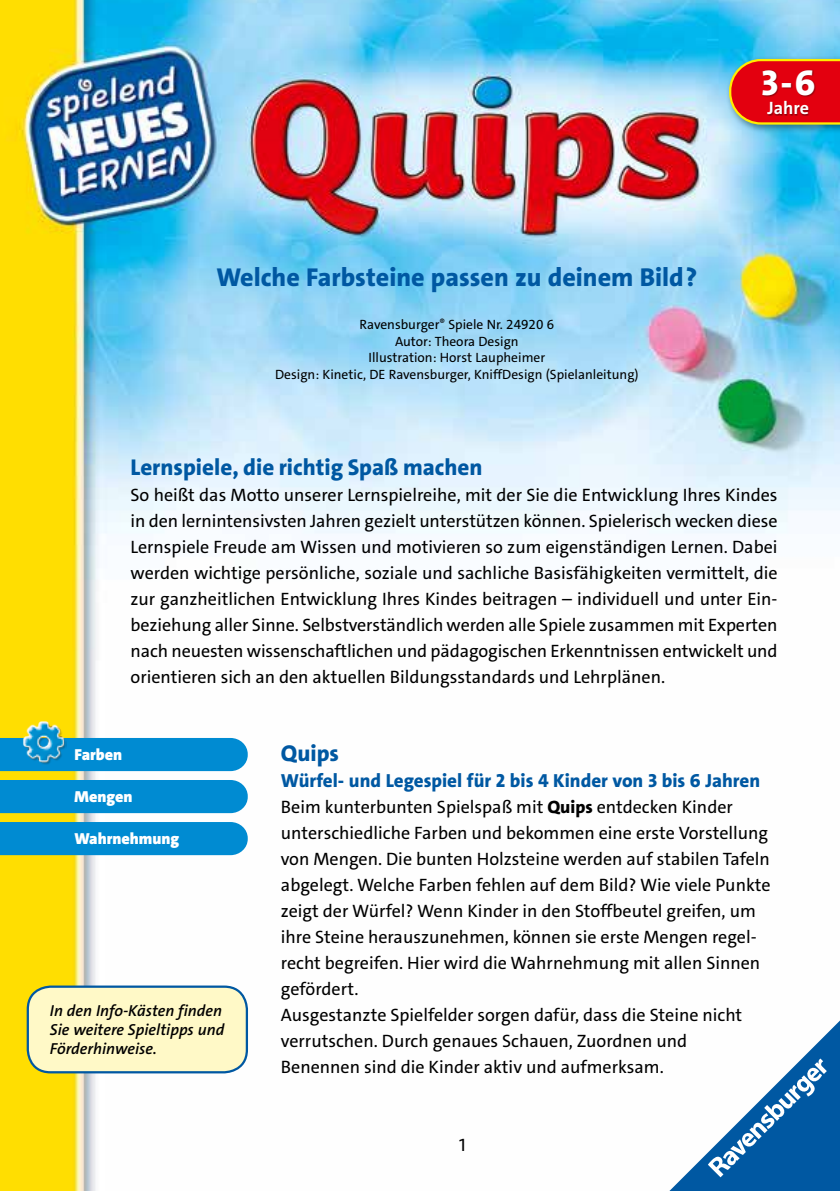
<style>
.page{position:relative;width:840px;height:1191px;background:#fff}
.page>*{position:absolute;margin:0;border:0;box-sizing:border-box;transform-origin:0 0}
.t1{font:800 36px "The Sans C4 s";color:#fff}
.t2{font:800 26px "The Sans C4 s";color:#0058a2}
.t3{font:800 23px "The Sans C4 s";color:#0058a2}
.t4{font:800 19px "The Sans C4 s";color:#0058a2}
.t5{font:18px/26px "The Sans C4 s";color:#000}
.t6{font:700 18px "The Sans C4 s";color:#fff}
.t7{font:italic 600 16px/19px "The Sans C4 s";color:#000}
.t8{font:900 16px "The Sans C4 s";color:#fff}
.t9{font:13.6px/16.4px "The Sans C4 s";color:#000;text-align:center}
.s1{font-weight:800}
</style>
<div class="page">
<img style="left:0;top:0;width:839px;height:1191px">
<div style="left:28px;top:986px;width:219px;height:86px;background:#fff9c7;border-radius:23px"></div>
<div style="left:27px;top:985px;width:221px;height:88px;border:2px solid #0058a2;border-radius:23px"></div>
<div style="left:725px;top:56px;width:114px;height:78px;background:#000;opacity:.4"></div>
<svg style="left:727px;top:58px;width:112px;height:68px;background:#d0392f"></svg>
<div style="left:761px;top:70px;width:54px;height:46px;background:#000;opacity:.4"></div>
<div style="left:0;top:738px;width:247px;height:33px;background:#008bd2"></div>
<img style="left:22px;top:720px;width:44px;height:45px">
<div style="left:0;top:780px;width:247px;height:33px;background:#008bd2"></div>
<div style="left:0;top:822px;width:247px;height:33px;background:#008bd2"></div>
<svg style="left:641px;top:992px;width:199px;height:199px"></svg>
<h2 class="t2" style="left:216px;top:261px;width:482px">Welche Farbsteine passen zu deinem Bild?</h2>
<p class="t9" style="left:275px;top:316px;width:365px">Ravensburger<sup>®</sup> Spiele Nr. 24920 6<br>Autor: Theora Design<br>Illustration: Horst Laupheimer<br>Design: Kinetic, DE Ravensburger, KniffDesign (Spielanleitung)</p>
<h1 class="t1" style="left:760px;top:60px;width:56px">3-6</h1>
<p class="t6" style="left:767px;top:96px;width:43px">Jahre</p>
<p class="t3" style="left:130px;top:452px;width:353px">Lernspiele, die richtig Spaß machen</p>
<p class="t5" style="left:130px;top:482px;width:648px;text-align:justify">So heißt das Motto unserer Lernspielreihe, mit der Sie die Entwicklung Ihres Kindes in den lernintensivsten Jahren gezielt unterstützen können. Spielerisch wecken diese Lernspiele Freude am Wissen und motivieren so zum eigenständigen Lernen. Dabei werden wichtige persönliche, soziale und sachliche Basisfähigkeiten vermittelt, die zur ganzheitlichen Entwicklung Ihres Kindes beitragen – individuell und unter Ein&shy;beziehung aller Sinne. Selbstverständlich werden alle Spiele zusammen mit Experten nach neuesten wissenschaftlichen und pädagogischen Erkenntnissen entwickelt und orientieren sich an den aktuellen Bildungsstandards und Lehrplänen.</p>
<p class="t8" style="left:75px;top:744px;width:49px">Farben</p>
<p class="t8" style="left:75px;top:786px;width:59px">Mengen</p>
<p class="t8" style="left:75px;top:828px;width:106px">Wahrnehmung</p>
<p class="t7" style="left:50px;top:1001px;width:176px">In den Info-Kästen finden<br>Sie weitere Spieltipps und<br>Förderhinweise.</p>
<p class="t3" style="left:281px;top:738px;width:60px">Quips</p>
<p class="t4" style="left:281px;top:768px;width:480px">Würfel- und Legespiel für 2 bis 4 Kinder von 3 bis 6 Jahren</p>
<p class="t5" style="left:281px;top:794px;width:491px">Beim kunterbunten Spielspaß mit <span class="s1">Quips</span> entdecken Kinder unterschiedliche Farben und bekommen eine erste Vorstellung von Mengen. Die bunten Holzsteine werden auf stabilen Tafeln abgelegt. Welche Farben fehlen auf dem Bild? Wie viele Punkte zeigt der Würfel? Wenn Kinder in den Stoffbeutel greifen, um ihre Steine herauszunehmen, können sie erste Mengen regel&shy;recht begreifen. Hier wird die Wahrnehmung mit allen Sinnen gefördert.<br>Ausgestanzte Spielfelder sorgen dafür, dass die Steine nicht verrutschen. Durch genaues Schauen, Zuordnen und Benennen sind die Kinder aktiv und aufmerksam.</p>
<p class="t5" style="left:459px;top:1132px;width:8px">1</p>
</div>
